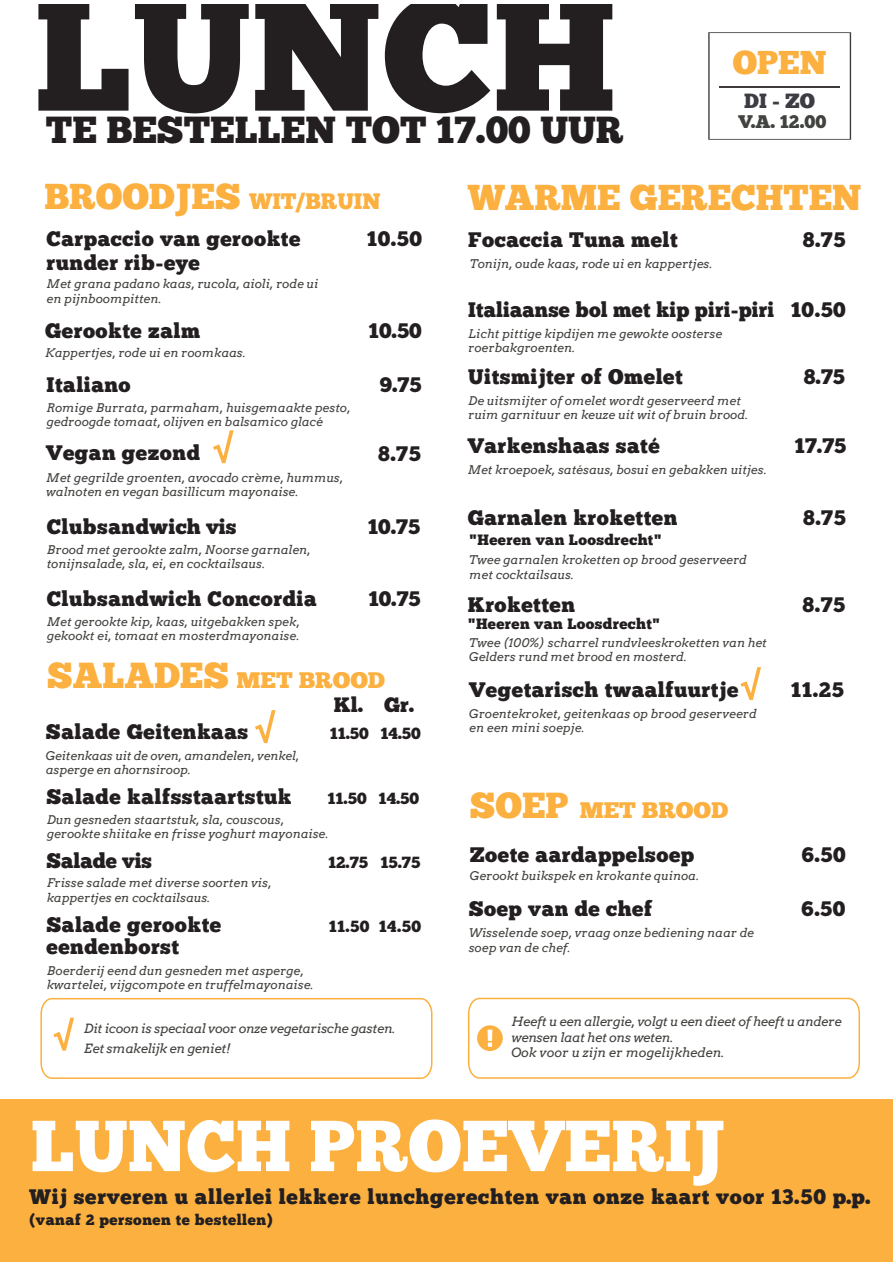
<style>
.page{position:relative;width:893px;height:1263px;background:#fff}
.page>*{position:absolute;margin:0;border:0;box-sizing:border-box;transform-origin:0 0}
.t1{font:160.95px "Chunk Five";color:#231f20}
.t2{font:72px "Chunk Five";color:#fff}
.t3{font:37.65px "Chunk Five";color:#231f20}
.t4{font:36px "Chunk Five";color:#fbb03f}
.t5{font:36px "Chunk Five";color:#fbb03f}
.t6{font:34.05px "Myriad Pro";color:#fbb03f}
.t7{font:33px "Chunk Five";color:#fbb03f}
.t8{font:22.35px "Chunk Five";color:#fbb03f}
.t9{font:22.35px "Chunk Five";color:#fbb03f;scale:1.07 1}
.t10{font:21px "Chunk Five";letter-spacing:.025em;color:#231f20}
.t11{font:21px "Chunk Five";color:#231f20}
.t12{font:20.85px "Chunk Five";color:#231f20}
.t13{font:20.55px "Chunk Five";color:#3d3c42}
.t14{font:18.3px "Chunk Five";color:#41433f}
.t15{font:16.2px "Chunk Five";color:#231f20}
.t16{font:15px "Chunk Five";letter-spacing:.025em;color:#231f20}
.t17{font:italic 12.75px/15.3px "Arvo";letter-spacing:-.025em;color:#41433f}
.t18{font:italic 12px/14.4px "Arvo";color:#41433f}
.s1{font-size:36px}
</style>
<div class="page">
<div style="left:0;top:1099px;width:893px;height:163px;background:#fbb03f"></div>
<svg style="left:708px;top:32px;width:143px;height:108px"></svg>
<hr style="left:719px;top:86px;width:121px;height:1px;background:#3f3b3c">
<svg style="left:740px;top:667px;width:21px;height:34px"></svg>
<svg style="left:255px;top:710px;width:21px;height:33px"></svg>
<svg style="left:40px;top:998px;width:393px;height:81px"></svg>
<svg style="left:468px;top:997px;width:392px;height:82px"></svg>
<svg style="left:213px;top:430px;width:21px;height:34px"></svg>
<h1 class="t1" style="left:34px;top:-41px;width:583px">LUNCH</h1>
<h3 class="t3" style="left:46px;top:107px;width:579px">TE BESTELLEN TOT 17.00 UUR</h3>
<h3 class="t7" style="left:733px;top:43px;width:96px">OPEN</h3>
<h3 class="t13" style="left:744px;top:89px;width:72px">DI - ZO</h3>
<h3 class="t14" style="left:738px;top:110px;width:89px">V.A. 12.00</h3>
<h3 class="t8" style="left:44px;top:188px;width:338px"><span class="s1">BROODJES</span> WIT/BRUIN</h3>
<h3 class="t10" style="left:47px;top:226px;width:255px">Carpaccio van gerookte</h3>
<h3 class="t10" style="left:367px;top:226px;width:57px">10.50</h3>
<h3 class="t10" style="left:47px;top:250px;width:155px">runder rib-eye</h3>
<p class="t18" style="left:47px;top:277px;width:273px">Met grana padano kaas, rucola, aioli, rode ui en pijnboompitten.</p>
<h3 class="t10" style="left:45px;top:318px;width:157px">Gerookte zalm</h3>
<h3 class="t10" style="left:369px;top:318px;width:55px">10.50</h3>
<p class="t18" style="left:45px;top:346px;width:202px">Kappertjes, rode ui en roomkaas.</p>
<h3 class="t10" style="left:47px;top:372px;width:86px">Italiano</h3>
<h3 class="t10" style="left:380px;top:372px;width:43px">9.75</h3>
<p class="t18" style="left:47px;top:400px;width:305px">Romige Burrata, parmaham, huisgemaakte pesto, gedroogde tomaat, olijven en balsamico glacé</p>
<h3 class="t10" style="left:46px;top:440px;width:155px">Vegan gezond</h3>
<h3 class="t10" style="left:378px;top:441px;width:44px">8.75</h3>
<p class="t18" style="left:46px;top:470px;width:298px">Met gegrilde groenten, avocado crème, hummus, walnoten en vegan basillicum mayonaise.</p>
<h3 class="t10" style="left:47px;top:514px;width:191px">Clubsandwich vis</h3>
<h3 class="t10" style="left:368px;top:514px;width:54px">10.75</h3>
<p class="t18" style="left:47px;top:542px;width:265px">Brood met gerookte zalm, Noorse garnalen, tonijnsalade, sla, ei, en cocktailsaus.</p>
<h3 class="t10" style="left:47px;top:586px;width:271px">Clubsandwich Concordia</h3>
<h3 class="t10" style="left:368px;top:586px;width:54px">10.75</h3>
<p class="t18" style="left:47px;top:614px;width:254px">Met gerookte kip, kaas, uitgebakken spek, gekookt ei, tomaat en mosterdmayonaise.</p>
<h3 class="t5" style="left:47px;top:661px;width:183px">SALADES</h3>
<h3 class="t10" style="left:46px;top:719px;width:204px">Salade Geitenkaas</h3>
<h3 class="t15" style="left:330px;top:724px;width:93px">11.50 14.50</h3>
<p class="t18" style="left:46px;top:748px;width:255px">Geitenkaas uit de oven, amandelen, venkel, asperge en ahornsiroop.</p>
<h3 class="t9" style="left:236px;top:671px;width:140px">MET BROOD</h3>
<h3 class="t12" style="left:334px;top:692px;width:82px">Kl. Gr.</h3>
<h3 class="t6" style="left:255px;top:707px;width:21px">√</h3>
<h3 class="t10" style="left:46px;top:784px;width:247px">Salade kalfsstaartstuk</h3>
<h3 class="t15" style="left:327px;top:789px;width:93px">11.50 14.50</h3>
<p class="t18" style="left:47px;top:812px;width:283px">Dun gesneden staartstuk, sla, couscous, gerookte shiitake en frisse yoghurt mayonaise.</p>
<h3 class="t11" style="left:47px;top:848px;width:107px">Salade vis</h3>
<h3 class="t15" style="left:328px;top:852px;width:94px">12.75 15.75</h3>
<p class="t18" style="left:47px;top:876px;width:226px">Frisse salade met diverse soorten vis, kappertjes en cocktailsaus.</p>
<h3 class="t10" style="left:46px;top:912px;width:176px">Salade gerookte</h3>
<h3 class="t15" style="left:329px;top:917px;width:94px">11.50 14.50</h3>
<h3 class="t10" style="left:46px;top:934px;width:134px">eendenborst</h3>
<p class="t18" style="left:47px;top:963px;width:268px">Boerderij eend dun gesneden met asperge, kwartelei, vijgcompote en truffelmayonaise.</p>
<h3 class="t6" style="left:53px;top:1014px;width:21px">√</h3>
<p class="t17" style="left:84px;top:1018px;width:313px;line-height:20.4px">Dit icoon is speciaal voor onze vegetarische gasten.<br>Eet smakelijk en geniet!</p>
<h3 class="t4" style="left:468px;top:176px;width:395px">WARME GERECHTEN</h3>
<h3 class="t10" style="left:468px;top:227px;width:211px">Focaccia Tuna melt</h3>
<h3 class="t10" style="left:803px;top:227px;width:44px">8.75</h3>
<p class="t18" style="left:470px;top:256px;width:244px">Tonijn, oude kaas, rode ui en kappertjes.</p>
<h3 class="t10" style="left:468px;top:297px;width:379px">Italiaanse bol met kip piri-piri 10.50</h3>
<p class="t18" style="left:468px;top:326px;width:256px">Licht pittige kipdijen me gewokte oosterse roerbakgroenten.</p>
<h3 class="t10" style="left:468px;top:364px;width:216px">Uitsmijter of Omelet</h3>
<h3 class="t10" style="left:804px;top:364px;width:43px">8.75</h3>
<p class="t18" style="left:468px;top:393px;width:281px">De uitsmijter of omelet wordt geserveerd met ruim garnituur en keuze uit wit of bruin brood.</p>
<h3 class="t10" style="left:468px;top:433px;width:194px">Varkenshaas saté</h3>
<h3 class="t10" style="left:795px;top:433px;width:53px">17.75</h3>
<p class="t18" style="left:468px;top:463px;width:301px">Met kroepoek, satésaus, bosui en gebakken uitjes.</p>
<h3 class="t10" style="left:468px;top:505px;width:211px">Garnalen kroketten</h3>
<h3 class="t10" style="left:803px;top:505px;width:44px">8.75</h3>
<p class="t16" style="left:469px;top:530px;width:194px">"Heeren van Loosdrecht"</p>
<p class="t18" style="left:469px;top:553px;width:279px">Twee garnalen kroketten op brood geserveerd met cocktailsaus.</p>
<h3 class="t10" style="left:468px;top:593px;width:109px">Kroketten</h3>
<h3 class="t10" style="left:802px;top:593px;width:44px">8.75</h3>
<p class="t16" style="left:468px;top:615px;width:194px">"Heeren van Loosdrecht"</p>
<p class="t18" style="left:469px;top:635px;width:299px">Twee (100%) scharrel rundvleeskroketten van het<br>Gelders rund met brood en mosterd.</p>
<h3 class="t10" style="left:469px;top:677px;width:271px">Vegetarisch twaalfuurtje</h3>
<h3 class="t10" style="left:791px;top:677px;width:54px">11.25</h3>
<p class="t18" style="left:469px;top:706px;width:289px">Groentekroket, geitenkaas op brood geserveerd en een mini soepje.</p>
<h3 class="t5" style="left:470px;top:790px;width:100px">SOEP</h3>
<h3 class="t9" style="left:580px;top:801px;width:140px">MET BROOD</h3>
<h3 class="t10" style="left:470px;top:842px;width:226px">Zoete aardappelsoep</h3>
<p class="t18" style="left:470px;top:869px;width:231px">Gerookt buikspek en krokante quinoa.</p>
<h3 class="t10" style="left:802px;top:842px;width:45px">6.50</h3>
<h3 class="t10" style="left:469px;top:896px;width:185px">Soep van de chef</h3>
<h3 class="t10" style="left:802px;top:896px;width:45px">6.50</h3>
<p class="t18" style="left:469px;top:926px;width:287px">Wisselende soep, vraag onze bediening naar de soep van de chef.</p>
<p class="t17" style="left:511px;top:1014px;width:332px">Heeft u een allergie, volgt u een dieet of heeft u andere wensen laat het ons weten.<br>Ook voor u zijn er mogelijkheden.</p>
<h2 class="t2" style="left:31px;top:1103px;width:696px">LUNCH PROEVERIJ</h2>
<h3 class="t10" style="left:30px;top:1184px;width:842px">Wij serveren u allerlei lekkere lunchgerechten van onze kaart voor 13.50 p.p.</h3>
<p class="t16" style="left:30px;top:1211px;width:245px">(vanaf 2 personen te bestellen)</p>
</div>
